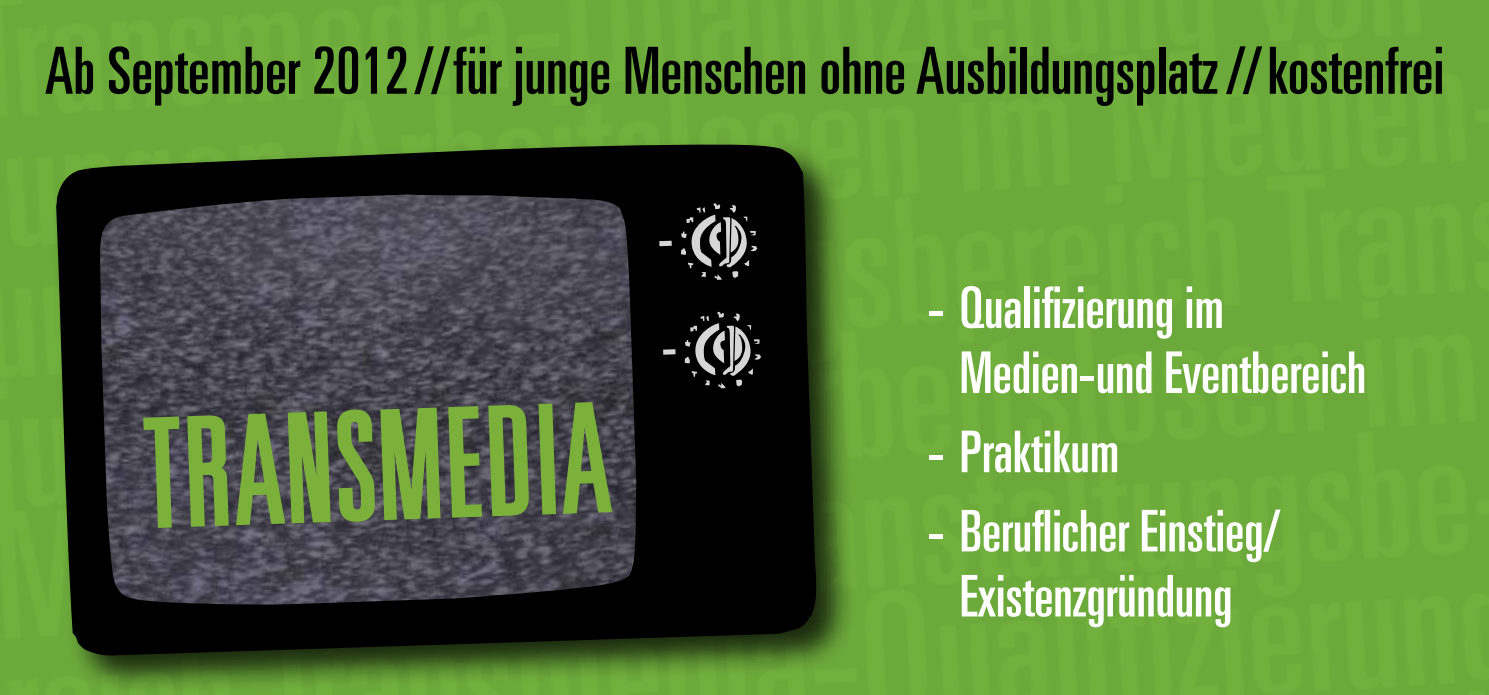
<style>
.page{position:relative;width:1489px;height:695px;background:#fff}
.page>*{position:absolute;margin:0;border:0;box-sizing:border-box;transform-origin:0 0}
.t1{font:300 ultra-condensed 147.5px "Univers";color:#7bb13a}
.t2{font:ultra-condensed 65px "Univers";color:#000}
.t3{font:ultra-condensed 57.5px/65px "Univers";color:#fff}
</style>
<div class="page">
<div style="left:0;top:0;width:1488px;height:694px;background:#6ca93b"></div>
<div style="left:49px;top:137px;width:806px;height:557px;background:#000;opacity:.75"></div>
<svg style="left:56px;top:144px;width:763px;height:512px;background:#0b1206"></svg>
<svg style="left:663px;top:349px;width:12px;height:5px"></svg>
<div style="left:659px;top:241px;width:12px;height:5px;background:#d6d6d6"></div>
<svg style="left:684px;top:312px;width:77px;height:76px;background:#3b3b3b"></svg>
<svg style="left:680px;top:203px;width:77px;height:77px;background:#3a3a3a"></svg>
<img style="left:100px;top:194px;width:536px;height:411px">
<svg style="left:141px;top:403px;width:387px;height:127px;background:#576648"></svg>
<svg style="left:536px;top:400px;width:78px;height:116px;background:#546446"></svg>
<p class="t2" style="left:45px;top:34px;width:1400px">Ab September 2012//für junge Menschen ohne Ausbildungsplatz//kostenfrei</p>
<p class="t1" style="left:141px;top:397px;width:468px;rotate:-2deg">TRANSMEDIA</p>
<p class="t3" style="left:959px;top:274px;width:408px;text-indent:-32px">- Qualifizierung im<br>Medien-und Eventbereich</p>
<p class="t3" style="left:927px;top:419px;width:194px">- Praktikum</p>
<p class="t3" style="left:927px;top:498px;width:355px;text-align:center">- Beruflicher Einstieg/<br>Existenzgründung</p>
</div>
